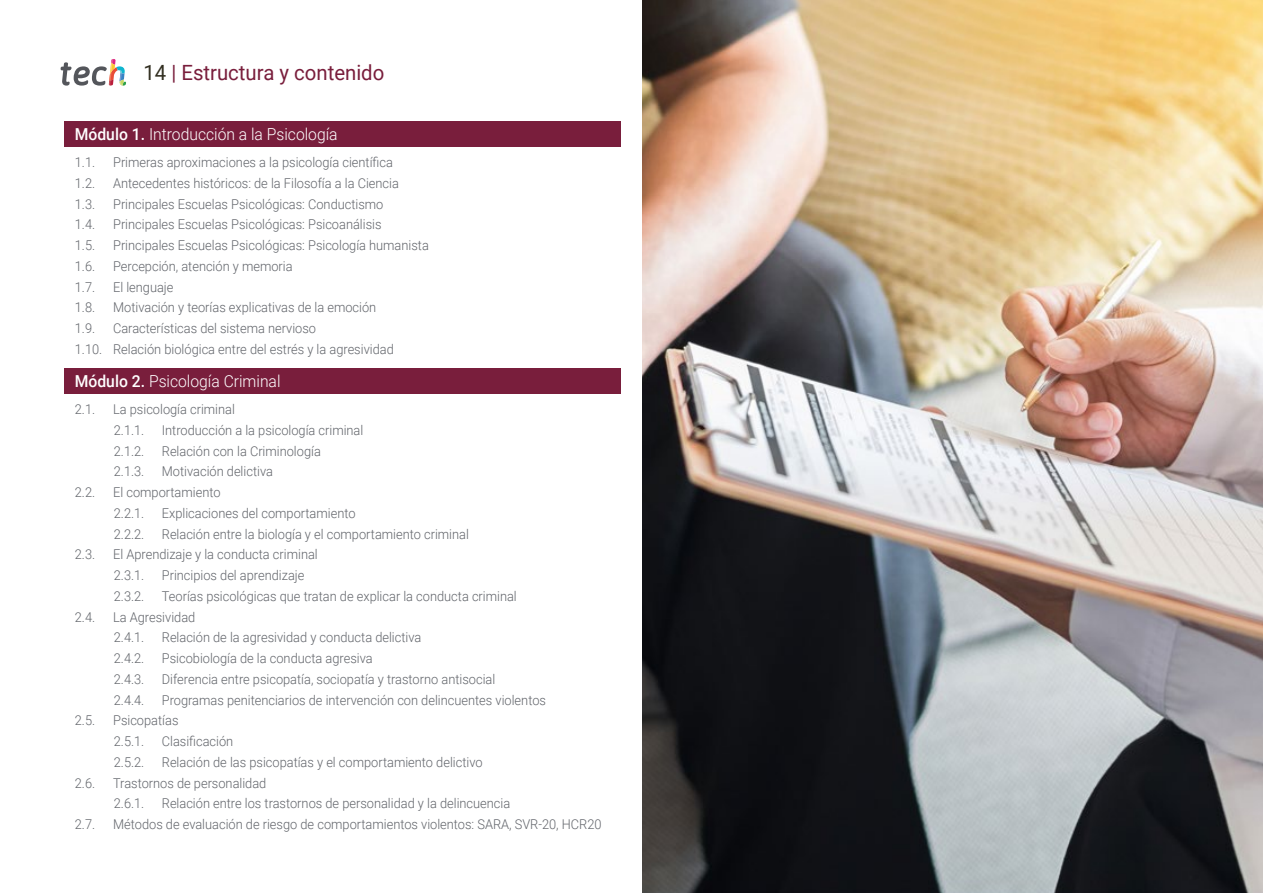
<style>
.page{position:relative;width:1263px;height:893px;background:#fff}
.page>*{position:absolute;margin:0;border:0;box-sizing:border-box;transform-origin:0 0}
.t1{font:21px "Roboto";color:#791e3c}
.t2{font:300 16.5px "Roboto";color:#fff;scale:.95 1}
.t3{font:300 13.5px/20.7px "Roboto";color:#61646a;scale:.95 1}
.s1{color:#312e20}
.s2{font-weight:500}
</style>
<div class="page">
<div style="left:64px;top:121px;width:557px;height:25px;background:#791e3c"></div>
<div style="left:64px;top:368px;width:557px;height:25px;background:#791e3c"></div>
<svg style="left:61px;top:59px;width:65px;height:27px"></svg>
<img style="left:642px;top:0;width:621px;height:893px">
<h1 class="t1" style="left:144px;top:57px;width:242px"><span class="s1">14</span> | Estructura y contenido</h1>
<p class="t2" style="left:75px;top:123px;width:278px"><span class="s2">Módulo 1.</span> Introducción a la Psicología</p>
<p class="t3" style="left:75px;top:151px;width:23px">1.1.</p>
<p class="t3" style="left:113px;top:151px;width:296px">Primeras aproximaciones a la psicología científica</p>
<p class="t3" style="left:75px;top:172px;width:23px">1.2.</p>
<p class="t3" style="left:113px;top:172px;width:302px">Antecedentes históricos: de la Filosofía a la Ciencia</p>
<p class="t3" style="left:75px;top:193px;width:23px">1.3.</p>
<p class="t3" style="left:113px;top:193px;width:286px">Principales Escuelas Psicológicas: Conductismo</p>
<p class="t3" style="left:75px;top:214px;width:23px">1.4.</p>
<p class="t3" style="left:113px;top:214px;width:284px">Principales Escuelas Psicológicas: Psicoanálisis</p>
<p class="t3" style="left:75px;top:234px;width:23px">1.5.</p>
<p class="t3" style="left:113px;top:234px;width:334px">Principales Escuelas Psicológicas: Psicología humanista</p>
<p class="t3" style="left:75px;top:255px;width:23px">1.6.</p>
<p class="t3" style="left:113px;top:255px;width:190px">Percepción, atención y memoria</p>
<p class="t3" style="left:75px;top:276px;width:23px">1.7.</p>
<p class="t3" style="left:113px;top:276px;width:65px">El lenguaje</p>
<p class="t3" style="left:75px;top:297px;width:23px">1.8.</p>
<p class="t3" style="left:113px;top:297px;width:279px">Motivación y teorías explicativas de la emoción</p>
<p class="t3" style="left:75px;top:317px;width:23px">1.9.</p>
<p class="t3" style="left:75px;top:317px;width:337px;text-indent:38px">Características del sistema nervioso<br>1.10. Relación biológica entre del estrés y la agresividad</p>
<p class="t2" style="left:75px;top:370px;width:218px"><span class="s2">Módulo 2.</span> Psicología Criminal</p>
<p class="t3" style="left:75px;top:398px;width:23px">2.1.</p>
<p class="t3" style="left:113px;top:398px;width:130px">La psicología criminal<br>2.1.1.</p>
<p class="t3" style="left:162px;top:419px;width:214px">Introducción a la psicología criminal</p>
<p class="t3" style="left:114px;top:440px;width:34px">2.1.2.</p>
<p class="t3" style="left:162px;top:440px;width:169px">Relación con la Criminología</p>
<p class="t3" style="left:114px;top:461px;width:34px">2.1.3.</p>
<p class="t3" style="left:162px;top:461px;width:118px">Motivación delictiva</p>
<p class="t3" style="left:75px;top:481px;width:23px">2.2.</p>
<p class="t3" style="left:113px;top:481px;width:115px">El comportamiento<br>2.2.1.</p>
<p class="t3" style="left:162px;top:502px;width:205px">Explicaciones del comportamiento</p>
<p class="t3" style="left:114px;top:523px;width:34px">2.2.2.</p>
<p class="t3" style="left:162px;top:523px;width:325px">Relación entre la biología y el comportamiento criminal</p>
<p class="t3" style="left:75px;top:544px;width:23px">2.3.</p>
<p class="t3" style="left:113px;top:544px;width:217px">El Aprendizaje y la conducta criminal<br>2.3.1.</p>
<p class="t3" style="left:162px;top:564px;width:152px">Principios del aprendizaje</p>
<p class="t3" style="left:114px;top:585px;width:34px">2.3.2.</p>
<p class="t3" style="left:162px;top:585px;width:375px">Teorías psicológicas que tratan de explicar la conducta criminal</p>
<p class="t3" style="left:75px;top:606px;width:23px">2.4.</p>
<p class="t3" style="left:113px;top:606px;width:88px">La Agresividad<br>2.4.1.</p>
<p class="t3" style="left:162px;top:627px;width:275px">Relación de la agresividad y conducta delictiva</p>
<p class="t3" style="left:114px;top:647px;width:34px">2.4.2.</p>
<p class="t3" style="left:162px;top:647px;width:223px">Psicobiología de la conducta agresiva</p>
<p class="t3" style="left:114px;top:668px;width:34px">2.4.3.</p>
<p class="t3" style="left:162px;top:668px;width:352px">Diferencia entre psicopatía, sociopatía y trastorno antisocial</p>
<p class="t3" style="left:114px;top:689px;width:34px">2.4.4.</p>
<p class="t3" style="left:162px;top:689px;width:406px">Programas penitenciarios de intervención con delincuentes violentos</p>
<p class="t3" style="left:75px;top:710px;width:23px">2.5.</p>
<p class="t3" style="left:113px;top:710px;width:70px">Psicopatías<br>2.5.1.</p>
<p class="t3" style="left:162px;top:730px;width:77px">Clasificación</p>
<p class="t3" style="left:114px;top:751px;width:34px">2.5.2.</p>
<p class="t3" style="left:162px;top:751px;width:339px">Relación de las psicopatías y el comportamiento delictivo</p>
<p class="t3" style="left:75px;top:772px;width:23px">2.6.</p>
<p class="t3" style="left:113px;top:772px;width:163px">Trastornos de personalidad<br>2.6.1.</p>
<p class="t3" style="left:162px;top:793px;width:368px">Relación entre los trastornos de personalidad y la delincuencia</p>
<p class="t3" style="left:75px;top:813px;width:23px">2.7.</p>
<p class="t3" style="left:113px;top:813px;width:516px">Métodos de evaluación de riesgo de comportamientos violentos: SARA, SVR-20, HCR20</p>
</div>
